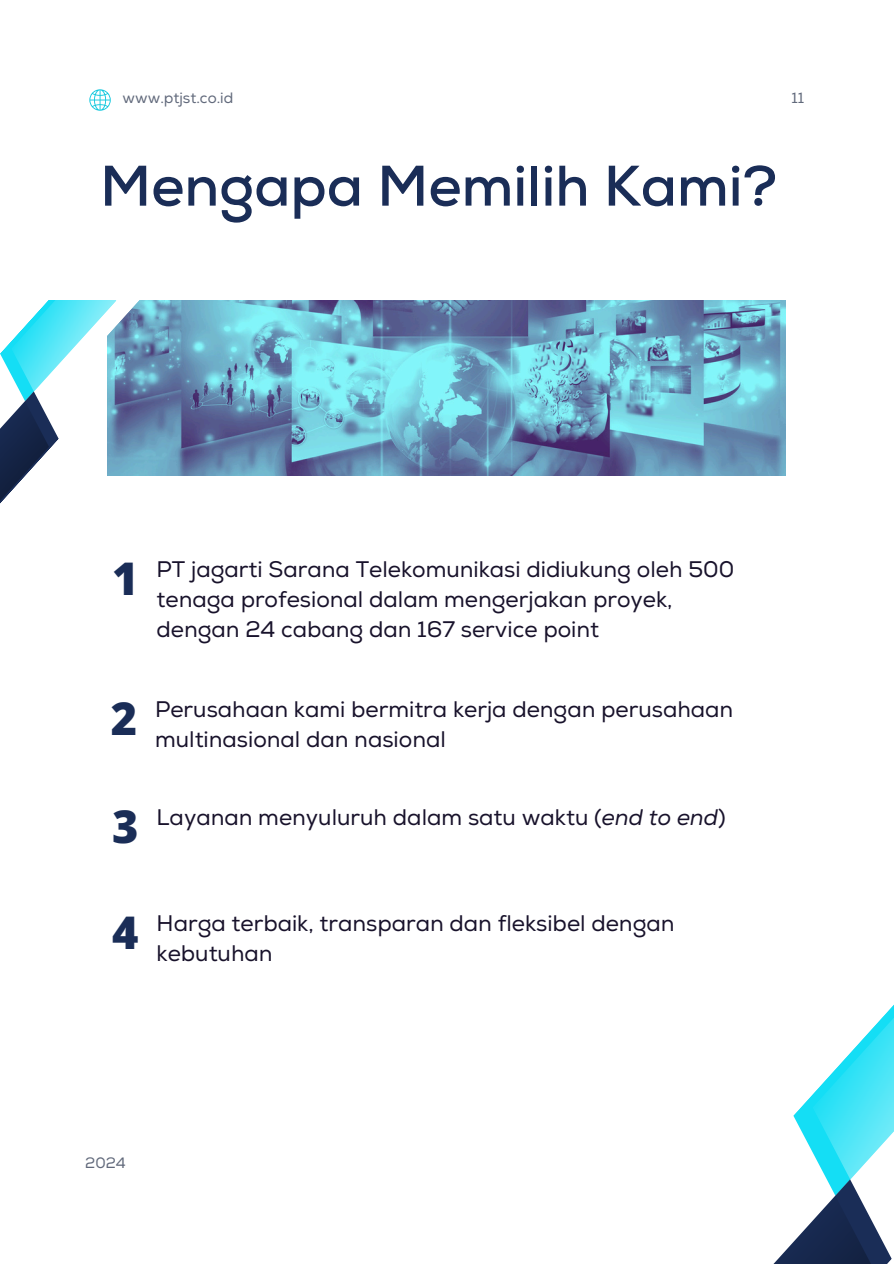
<style>
.page{position:relative;width:894px;height:1264px;background:#fff}
.page>*{position:absolute;margin:0;border:0;box-sizing:border-box;transform-origin:0 0}
.t1{font:700 57px "Nexa";color:#1a2d57}
.t2{font:800 45px "Open Sans";color:#1a2d57}
.t3{font:22.5px/30.3px "Nexa";color:#18122b}
.t4{font:15px "Nexa";color:#61697b}
.s1{font-style:italic}
</style>
<div class="page">
<img style="left:177px;top:300px;width:608px;height:176px">
<svg style="left:116px;top:300px;width:61px;height:176px;background:#6a93b5"></svg>
<svg style="left:0;top:300px;width:116px;height:204px"></svg>
<svg style="left:774px;top:1006px;width:119px;height:257px"></svg>
<svg style="left:89px;top:89px;width:22px;height:22px"></svg>
<p class="t4" style="left:122px;top:89px;width:112px">www.ptjst.co.id</p>
<p class="t4" style="left:791px;top:89px;width:14px">11</p>
<p class="t1" style="left:100px;top:152px;width:678px">Mengapa Memilih Kami?</p>
<h1 class="t2" style="left:112px;top:546px;width:28px">1</h1>
<p class="t3" style="left:156px;top:554px;width:579px">PT jagarti Sarana Telekomunikasi didiukung oleh 500 tenaga profesional dalam mengerjakan proyek, dengan 24 cabang dan 167 service point</p>
<p class="t2" style="left:111px;top:687px;width:28px">2</p>
<h2 class="t3" style="left:155px;top:695px;width:579px">Perusahaan kami bermitra kerja dengan perusahaan multinasional dan nasional</h2>
<p class="t2" style="left:112px;top:795px;width:28px">3</p>
<h2 class="t3" style="left:156px;top:803px;width:570px">Layanan menyuluruh dalam satu waktu (<span class="s1">end to end</span>)</h2>
<p class="t2" style="left:112px;top:900px;width:28px">4</p>
<h2 class="t3" style="left:156px;top:908px;width:519px">Harga terbaik, transparan dan fleksibel dengan kebutuhan</h2>
<p class="t4" style="left:85px;top:1154px;width:42px">2024</p>
</div>
